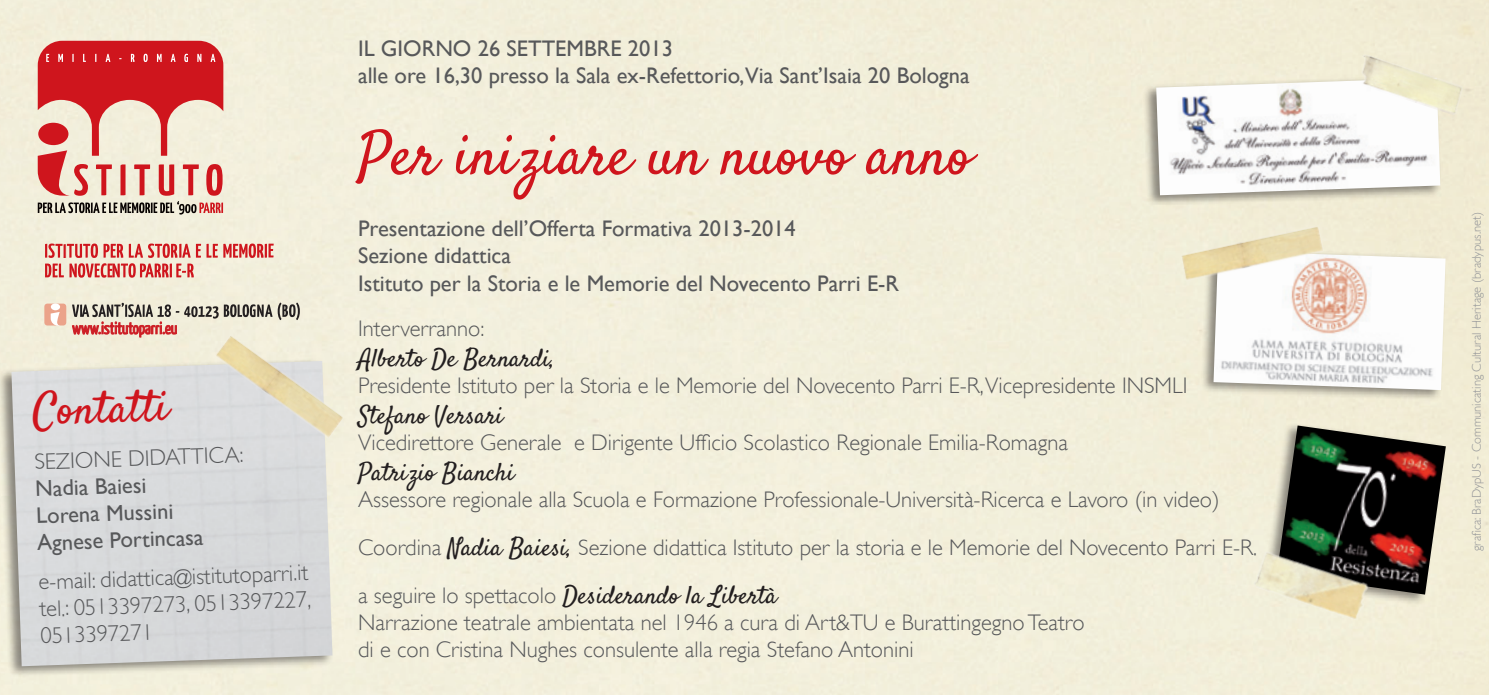
<style>
.page{position:relative;width:1489px;height:695px;background:#fff}
.page>*{position:absolute;margin:0;border:0;box-sizing:border-box;transform-origin:0 0}
.titoli{font:60px "Satisfy";color:#cf151d}
.titoli-2{font:45px "Satisfy";color:#cf151d}
.testo_base{font:25px "Satisfy";color:#231f20}
.testo_base-2{font:300 22.5px/27px "Gill Sans";color:#57585a}
.testo_base-3{font:22.5px/27px "Gill Sans";color:#57585a}
.t1{font:700 19.75px "Yanone Kaffeesatz";color:#cf151d}
.testo_base-4{font:300 12.5px "Gill Sans";color:#939598}
.s1{font-family:"Satisfy";font-weight:400;font-size:25px;color:#231f20}
</style>
<div class="page">
<div style="left:0;top:0;width:1488px;height:694px;background:#f2efdb"></div>
<div style="left:0;top:356px;width:333px;height:321px;background:#231f20;opacity:.5"></div>
<img style="left:11px;top:361px;width:321px;height:305px">
<div style="left:1262px;top:421px;width:183px;height:184px;background:#231f20;opacity:.5"></div>
<img style="left:1276px;top:425px;width:169px;height:169px">
<div style="left:1199px;top:246px;width:247px;height:154px;background:#231f20;opacity:.5"></div>
<img style="left:1213px;top:250px;width:232px;height:140px">
<div style="left:1142px;top:73px;width:298px;height:132px;background:#231f20;opacity:.5"></div>
<img style="left:1156px;top:78px;width:284px;height:117px">
<img style="left:1353px;top:53px;width:112px;height:63px">
<img style="left:1173px;top:220px;width:154px;height:65px">
<img style="left:1244px;top:544px;width:133px;height:83px">
<svg style="left:45px;top:243px;width:229px;height:34px;background:#e6a89e"></svg>
<svg style="left:278px;top:302px;width:22px;height:18px"></svg>
<div style="left:44px;top:303px;width:22px;height:22px;background:#eba38a;border-radius:3px"></div>
<div style="left:51px;top:303px;width:9px;height:7px;background:#fff;border-radius:50%"></div>
<svg style="left:51px;top:312px;width:10px;height:14px"></svg>
<svg style="left:72px;top:303px;width:200px;height:36px;background:#c9b1a4"></svg>
<svg style="left:38px;top:41px;width:185px;height:173px;background:#db807b"></svg>
<img style="left:208px;top:327px;width:141px;height:116px">
<p class="t1" style="left:63px;top:238px;width:5px">I</p>
<p class="titoli-2" style="left:32px;top:382px;width:137px;rotate:-2deg">Contatti</p>
<p class="testo_base-2" style="left:34px;top:448px;width:211px;rotate:-2deg">SEZIONE DIDATTICA:</p>
<p class="testo_base-3" style="left:35px;top:475px;width:113px;rotate:-2deg">Nadia Baiesi</p>
<p class="testo_base-3" style="left:36px;top:502px;width:139px;rotate:-2deg">Lorena Mussini</p>
<p class="testo_base-3" style="left:37px;top:529px;width:168px;rotate:-2deg">Agnese Portincasa</p>
<p class="testo_base-2" style="left:38px;top:568px;width:271px;rotate:-2deg">e-mail: didattica@istitutoparri.it</p>
<p class="testo_base-2" style="left:39px;top:595px;width:273px;rotate:-2deg">tel.: 0513397273, 0513397227,<br>0513397271</p>
<p class="testo_base-3" style="left:358px;top:35px;width:316px">IL GIORNO 26 SETTEMBRE 2013</p>
<p class="testo_base-3" style="left:358px;top:62px;width:613px">alle ore 16,30 presso la Sala ex-Refettorio,Via Sant’Isaia 20 Bologna</p>
<p class="titoli" style="left:358px;top:117px;width:615px">Per iniziare un nuovo anno</p>
<p class="testo_base-3" style="left:358px;top:215px;width:439px">Presentazione dell’Offerta Formativa 2013-2014<br>Sezione didattica</p>
<p class="testo_base-3" style="left:358px;top:269px;width:542px">Istituto per la Storia e le Memorie del Novecento Parri E-R</p>
<p class="testo_base-2" style="left:358px;top:314px;width:128px">Interverranno:</p>
<p class="testo_base" style="left:358px;top:342px;width:198px">Alberto De Bernardi,</p>
<p class="testo_base-2" style="left:358px;top:371px;width:830px">Presidente Istituto per la Storia e le Memorie del Novecento Parri E-R,Vicepresidente INSMLI</p>
<p class="testo_base" style="left:358px;top:399px;width:146px">Stefano Versari</p>
<p class="testo_base-2" style="left:358px;top:428px;width:711px">Vicedirettore Generale e Dirigente Ufficio Scolastico Regionale Emilia-Romagna</p>
<p class="testo_base" style="left:358px;top:456px;width:158px">Patrizio Bianchi</p>
<p class="testo_base-2" style="left:358px;top:485px;width:863px">Assessore regionale alla Scuola e Formazione Professionale-Università-Ricerca e Lavoro (in video)</p>
<p class="testo_base-2" style="left:358px;top:533px;width:900px">Coordina <span class="s1">Nadia Baiesi,</span> Sezione didattica Istituto per la storia e le Memorie del Novecento Parri E-R.</p>
<p class="testo_base-2" style="left:358px;top:581px;width:420px">a seguire lo spettacolo <span class="s1">Desiderando la Libertà</span></p>
<p class="testo_base-2" style="left:358px;top:608px;width:728px">Narrazione teatrale ambientata nel 1946 a cura di Art&amp;TU e Burattingegno Teatro</p>
<p class="testo_base-2" style="left:358px;top:635px;width:557px">di e con Cristina Nughes consulente alla regia Stefano Antonini</p>
<p class="testo_base-4" style="left:1469px;top:551px;width:340px;rotate:-90deg">grafica: BraDypUS - Communicating Cultural Heritage (bradypus.net)</p>
</div>
